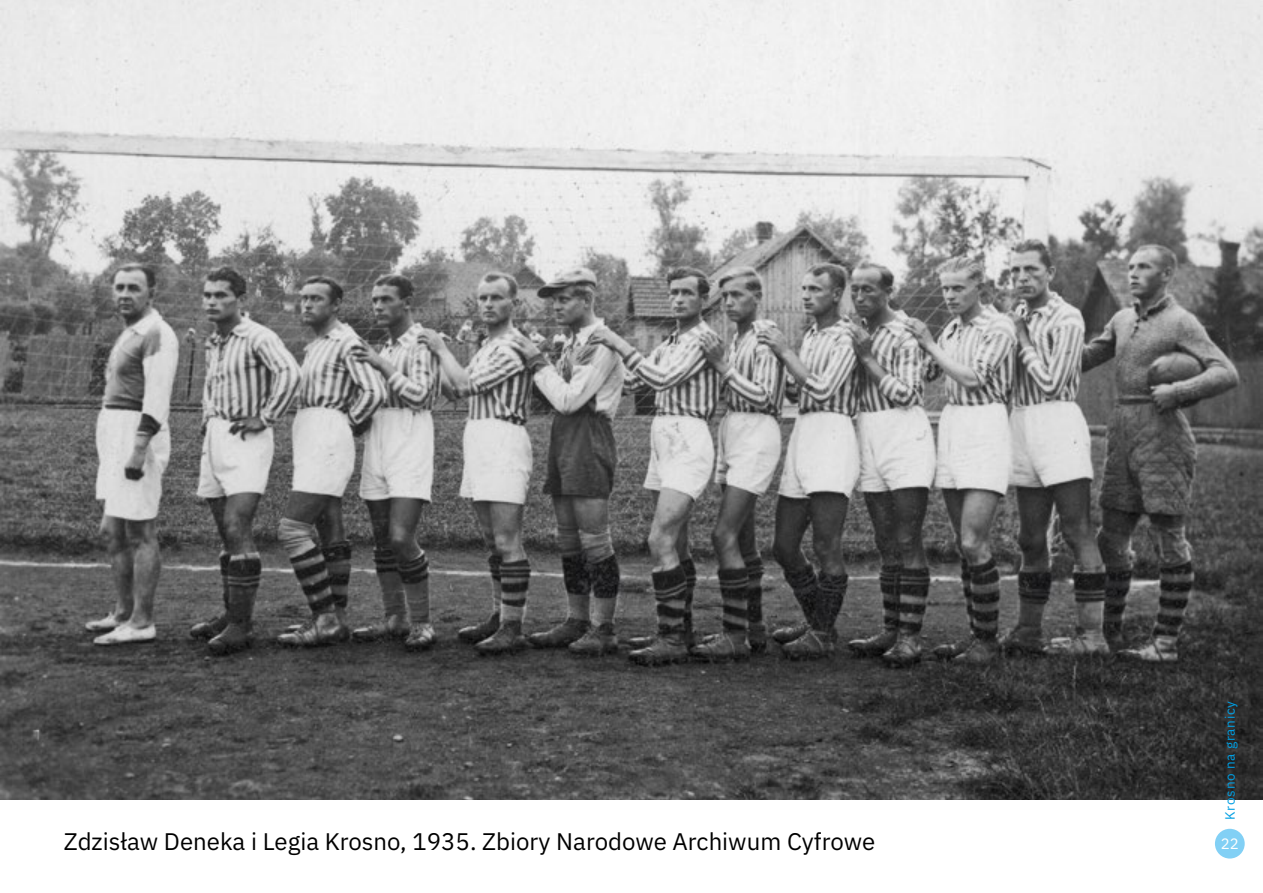
<style>
.page{position:relative;width:1263px;height:893px;background:#fff}
.page>*{position:absolute;margin:0;border:0;box-sizing:border-box;transform-origin:0 0}
.t1{font:24px "IBM Plex Sans";color:#000}
.t2{font:15px "IBM Plex Sans";color:#fff}
.t3{font:13.5px "IBM Plex Sans";letter-spacing:.05em;color:#009fe3}
</style>
<div class="page">
<img style="left:0;top:0;width:1263px;height:799px">
<div style="left:1215px;top:829px;width:30px;height:29px;background:#82d0f5;border-radius:50%"></div>
<p class="t3" style="left:1220px;top:820px;width:120px;rotate:-90deg">Krosno na granicy</p>
<p class="t1" style="left:64px;top:824px;width:813px">Zdzisław Deneka i Legia Krosno, 1935. Zbiory Narodowe Archiwum Cyfrowe</p>
<p class="t2" style="left:1221px;top:832px;width:19px">22</p>
</div>
